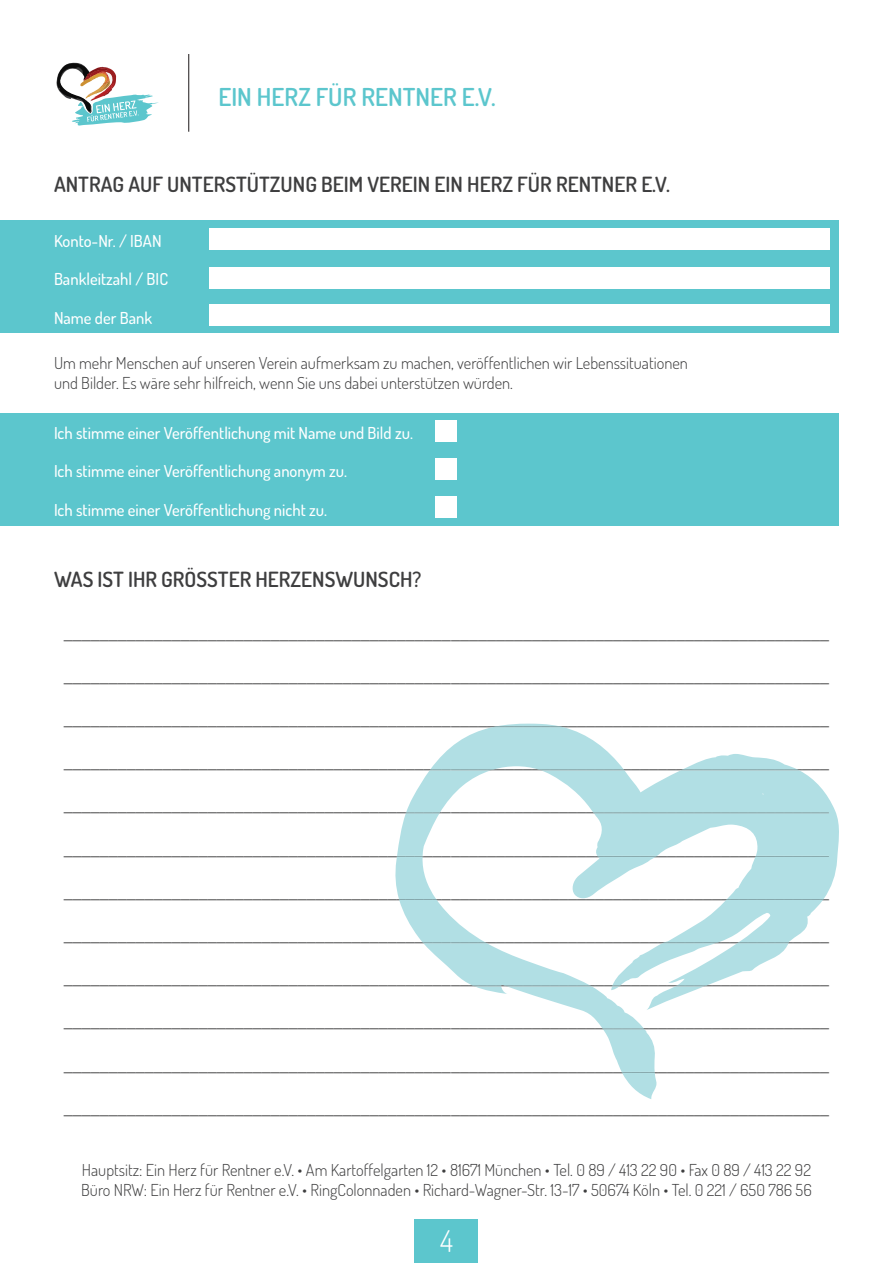
<style>
.page{position:relative;width:893px;height:1263px;background:#fff}
.page>*{position:absolute;margin:0;border:0;box-sizing:border-box;transform-origin:0 0}
.t1{font:300 30px "Dosis";color:#fff}
.t2{font:600 24.75px "Dosis";color:#5cc6cd}
.t3{font:600 21px "Dosis";color:#3e3e3f}
.t4{font:18px "Minion Pro";color:#6f8e91}
.t5{font:18px "Minion Pro";color:#3e3e3f}
.t6{font:300 16.5px/19.8px "Dosis";color:#3e3e3f}
.t7{font:500 16.5px "Dosis";color:#fff}
</style>
<div class="page">
<svg style="left:56px;top:62px;width:103px;height:64px"></svg>
<hr style="left:188px;top:54px;width:1px;height:78px;background:#231f20">
<div style="left:415px;top:1219px;width:63px;height:44px;background:#5cc6cd"></div>
<div style="left:0;top:221px;width:839px;height:112px;background:#5cc6cd"></div>
<div style="left:0;top:413px;width:839px;height:112px;background:#5cc6cd"></div>
<div style="left:436px;top:420px;width:21px;height:21px;background:#fff"></div>
<div style="left:436px;top:458px;width:21px;height:22px;background:#fff"></div>
<div style="left:436px;top:497px;width:21px;height:21px;background:#fff"></div>
<div style="left:210px;top:228px;width:620px;height:21px;background:#fff"></div>
<div style="left:210px;top:267px;width:620px;height:22px;background:#fff"></div>
<div style="left:210px;top:305px;width:620px;height:21px;background:#fff"></div>
<svg style="left:395px;top:724px;width:444px;height:305px"></svg>
<svg style="left:492px;top:726px;width:71px;height:1px"></svg>
<svg style="left:430px;top:769px;width:369px;height:1px"></svg>
<svg style="left:406px;top:813px;width:423px;height:1px"></svg>
<svg style="left:397px;top:856px;width:432px;height:1px"></svg>
<svg style="left:399px;top:899px;width:424px;height:1px"></svg>
<svg style="left:423px;top:942px;width:366px;height:1px"></svg>
<svg style="left:473px;top:985px;width:234px;height:1px"></svg>
<svg style="left:603px;top:1029px;width:54px;height:70px"></svg>
<h2 class="t2" style="left:218px;top:80px;width:279px">EIN HERZ FÜR RENTNER E.V.</h2>
<p class="t3" style="left:54px;top:170px;width:617px">ANTRAG AUF UNTERSTÜTZUNG BEIM VEREIN EIN HERZ FÜR RENTNER E.V.</p>
<p class="t7" style="left:54px;top:230px;width:109px">Konto-Nr. / IBAN</p>
<p class="t7" style="left:54px;top:269px;width:116px">Bankleitzahl / BIC</p>
<p class="t7" style="left:54px;top:307px;width:100px">Name der Bank</p>
<p class="t6" style="left:54px;top:353px;width:635px">Um mehr Menschen auf unseren Verein aufmerksam zu machen, veröffentlichen wir Lebenssituationen und Bilder. Es wäre sehr hilfreich, wenn Sie uns dabei unterstützen würden.</p>
<p class="t7" style="left:54px;top:422px;width:360px">Ich stimme einer Veröffentlichung mit Name und Bild zu.</p>
<p class="t7" style="left:54px;top:461px;width:295px">Ich stimme einer Veröffentlichung anonym zu.</p>
<p class="t7" style="left:54px;top:499px;width:275px">Ich stimme einer Veröffentlichung nicht zu.</p>
<p class="t3" style="left:54px;top:566px;width:369px">WAS IST IHR GRÖSSTER HERZENSWUNSCH?</p>
<p class="t5" style="left:64px;top:621px;width:767px">_____________________________________________________________________________________</p>
<p class="t5" style="left:64px;top:664px;width:767px">_____________________________________________________________________________________</p>
<p class="t4" style="left:64px;top:707px;width:767px">_____________________________________________________________________________________</p>
<p class="t4" style="left:64px;top:750px;width:767px">_____________________________________________________________________________________</p>
<p class="t4" style="left:64px;top:793px;width:767px">_____________________________________________________________________________________</p>
<p class="t4" style="left:64px;top:837px;width:767px">_____________________________________________________________________________________</p>
<p class="t4" style="left:64px;top:880px;width:767px">_____________________________________________________________________________________</p>
<p class="t4" style="left:64px;top:923px;width:767px">_____________________________________________________________________________________</p>
<p class="t4" style="left:64px;top:966px;width:767px">_____________________________________________________________________________________</p>
<p class="t4" style="left:64px;top:1009px;width:767px">_____________________________________________________________________________________</p>
<p class="t4" style="left:64px;top:1053px;width:767px">_____________________________________________________________________________________</p>
<p class="t5" style="left:64px;top:1096px;width:767px">_____________________________________________________________________________________</p>
<p class="t6" style="left:81px;top:1159px;width:732px">Hauptsitz: Ein Herz für Rentner e.V. • Am Kartoffelgarten 12 • 81671 München • Tel. 0 89 / 413 22 90 • Fax 0 89 / 413 22 92<br>Büro NRW: Ein Herz für Rentner e.V. • RingColonnaden • Richard-Wagner-Str. 13-17 • 50674 Köln • Tel. 0 221 / 650 786 56</p>
<h1 class="t1" style="left:440px;top:1221px;width:14px">4</h1>
</div>
